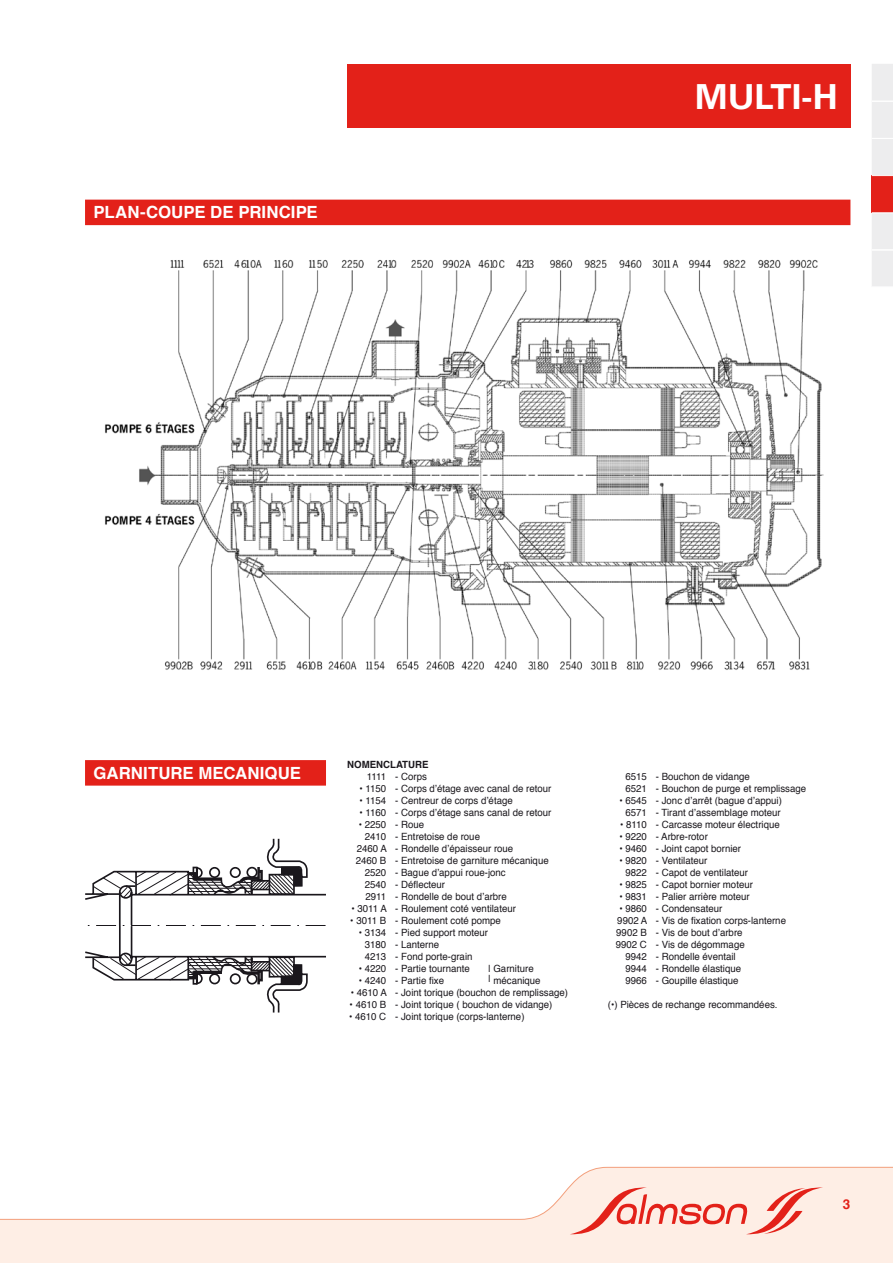
<style>
.page{position:relative;width:893px;height:1263px;background:#fff}
.page>*{position:absolute;margin:0;border:0;box-sizing:border-box;transform-origin:0 0}
.t1{font:700 34.5px "Univers";color:#fff}
.t2{font:700 16.8px "Helvetica";letter-spacing:.005em;color:#fff}
.t3{font:700 13.5px "Helvetica";color:#e32119}
.t4{font:9.9px/12px "Helvetica";color:#1a171c}
.t5{font:700 9.9px "Helvetica";color:#1a171c}
</style>
<div class="page">
<div style="left:347px;top:64px;width:503px;height:64px;background:#e32119"></div>
<img style="left:105px;top:259px;width:719px;height:411px">
<svg style="left:85px;top:839px;width:241px;height:173px"></svg>
<div style="left:85px;top:200px;width:765px;height:25px;background:#e32119"></div>
<div style="left:85px;top:760px;width:241px;height:26px;background:#e32119"></div>
<svg style="left:0;top:1166px;width:893px;height:97px"></svg>
<svg style="left:872px;top:64px;width:21px;height:222px;background:#ebcccb"></svg>
<h2 class="t2" style="left:94px;top:197px;width:226px">PLAN-COUPE DE PRINCIPE</h2>
<h1 class="t1" style="left:695px;top:76px;width:144px">MULTi-H</h1>
<h2 class="t2" style="left:94px;top:757px;width:209px">GARNITURE MECANIQUE</h2>
<p class="t5" style="left:347px;top:755px;width:83px">NOMENCLATURE</p>
<p class="t4" style="left:367px;top:770px;width:61px">1111 - Corps</p>
<p class="t4" style="left:359px;top:782px;width:193px">• 1150 - Corps d’étage avec canal de retour</p>
<p class="t4" style="left:359px;top:794px;width:155px">• 1154 - Centreur de corps d’étage</p>
<p class="t4" style="left:359px;top:806px;width:193px">• 1160 - Corps d’étage sans canal de retour</p>
<p class="t4" style="left:359px;top:818px;width:67px">• 2250 - Roue</p>
<p class="t4" style="left:365px;top:830px;width:117px">2410 - Entretoise de roue</p>
<p class="t4" style="left:357px;top:842px;width:158px">2460 A - Rondelle d’épaisseur roue</p>
<p class="t4" style="left:356px;top:854px;width:195px">2460 B - Entretoise de garniture mécanique</p>
<p class="t4" style="left:365px;top:866px;width:142px">2520 - Bague d’appui roue-jonc</p>
<p class="t4" style="left:365px;top:878px;width:82px">2540 - Déflecteur</p>
<p class="t4" style="left:365px;top:890px;width:143px">2911 - Rondelle de bout d’arbre</p>
<p class="t4" style="left:351px;top:902px;width:166px">• 3011 A - Roulement coté ventilateur</p>
<p class="t4" style="left:350px;top:914px;width:152px">• 3011 B - Roulement coté pompe</p>
<p class="t4" style="left:365px;top:926px;width:125px;text-indent:-6px">• 3134 - Pied support moteur<br>3180 - Lanterne<br>4213 - Fond porte-grain</p>
<p class="t4" style="left:359px;top:962px;width:113px">• 4220 - Partie tournante</p>
<p class="t4" style="left:488px;top:962px;width:47px">| Garniture</p>
<p class="t4" style="left:359px;top:974px;width:87px">• 4240 - Partie fixe</p>
<p class="t4" style="left:488px;top:974px;width:54px">| mécanique</p>
<p class="t4" style="left:351px;top:986px;width:219px">• 4610 A - Joint torique (bouchon de remplissage)</p>
<p class="t4" style="left:350px;top:998px;width:204px">• 4610 B - Joint torique ( bouchon de vidange)</p>
<p class="t4" style="left:349px;top:1010px;width:177px">• 4610 C - Joint torique (corps-lanterne)</p>
<p class="t4" style="left:625px;top:770px;width:182px">6515 - Bouchon de vidange<br>6521 - Bouchon de purge et remplissage</p>
<p class="t4" style="left:619px;top:794px;width:164px;text-align:center">• 6545 - Jonc d’arrêt (bague d’appui)<br>6571 - Tirant d’assemblage moteur</p>
<p class="t4" style="left:620px;top:818px;width:161px">• 8110 - Carcasse moteur électrique</p>
<p class="t4" style="left:619px;top:830px;width:90px">• 9220 - Arbre-rotor</p>
<p class="t4" style="left:619px;top:842px;width:123px">• 9460 - Joint capot bornier</p>
<p class="t4" style="left:625px;top:854px;width:124px;text-indent:-6px">• 9820 - Ventilateur<br>9822 - Capot de ventilateur</p>
<p class="t4" style="left:619px;top:878px;width:135px">• 9825 - Capot bornier moteur</p>
<p class="t4" style="left:619px;top:890px;width:132px">• 9831 - Palier arrière moteur</p>
<p class="t4" style="left:619px;top:902px;width:105px">• 9860 - Condensateur</p>
<p class="t4" style="left:617px;top:914px;width:170px">9902 A - Vis de fixation corps-lanterne</p>
<p class="t4" style="left:616px;top:926px;width:128px">9902 B - Vis de bout d’arbre</p>
<p class="t4" style="left:616px;top:938px;width:131px">9902 C - Vis de dégommage</p>
<p class="t4" style="left:625px;top:950px;width:112px">9942 - Rondelle éventail</p>
<p class="t4" style="left:625px;top:962px;width:117px">9944 - Rondelle élastique</p>
<p class="t4" style="left:625px;top:974px;width:115px">9966 - Goupille élastique</p>
<p class="t4" style="left:608px;top:998px;width:171px">(•) Pièces de rechange recommandées.</p>
<h3 class="t3" style="left:843px;top:1192px;width:9px">3</h3>
</div>
